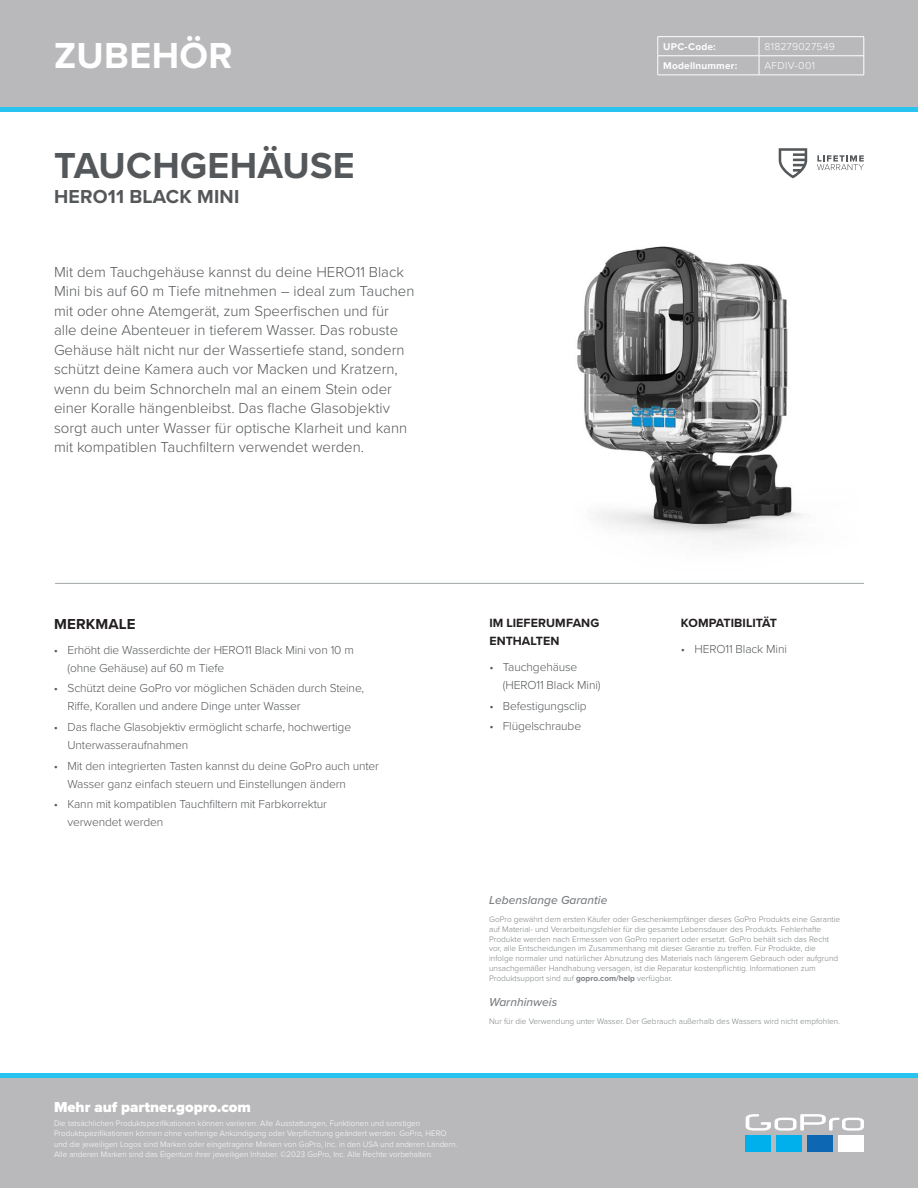
<style>
.page{position:relative;width:918px;height:1188px;background:#fff}
.page>*{position:absolute;margin:0;border:0;box-sizing:border-box;transform-origin:0 0}
.t1{font:700 37.5px "Proxima Nova";letter-spacing:.01em;color:#55585a}
.t2{font:700 37.5px "Proxima Nova";letter-spacing:.01em;color:#fff}
.t3{font:700 19.5px "Proxima Nova";letter-spacing:.01em;color:#55585a}
.t4{font:300 15px/19.5px "Proxima Nova";color:#55585a}
.t5{font:900 15px "Proxima Nova";color:#fff}
.t6{font:700 15px "Proxima Nova";letter-spacing:.01em;color:#231f20}
.t7{font:700 12.3px/18px "Proxima Nova";letter-spacing:.005em;color:#231f20}
.t8{font:300 12px/18px "Proxima Nova";letter-spacing:-.01em;color:#55585a}
.t9{font:italic 500 12px "Proxima Nova";color:#7c8083}
.t10{font:300 10.5px "Proxima Nova";letter-spacing:.025em;color:#fff}
.t11{font:700 10.2px "Proxima Nova";letter-spacing:.02em;color:#fff}
.t12{font:300 8.25px/9.9px "Proxima Nova";color:#7c8083}
.t13{font:300 8.25px/10.5px "Proxima Nova";letter-spacing:.005em;color:#fff}
.s1{font-weight:700}
</style>
<div class="page">
<div style="left:0;top:1074px;width:918px;height:114px;background:#b9b8ba"></div>
<div style="left:0;top:1073px;width:918px;height:5px;background:#28c3f0"></div>
<svg style="left:746px;top:1114px;width:118px;height:17px"></svg>
<div style="left:746px;top:1135px;width:25px;height:16px;background:#00b0ec"></div>
<div style="left:777px;top:1135px;width:25px;height:16px;background:#00b0ec"></div>
<div style="left:807px;top:1135px;width:26px;height:16px;background:#0d67b3"></div>
<div style="left:838px;top:1135px;width:26px;height:16px;background:#fff"></div>
<img style="left:577px;top:170px;width:258px;height:372px">
<svg style="left:817px;top:155px;width:47px;height:15px"></svg>
<svg style="left:779px;top:148px;width:28px;height:30px"></svg>
<hr style="left:55px;top:583px;width:809px;height:1px;background:#a1a6a9">
<div style="left:0;top:0;width:918px;height:107px;background:#b9b8ba"></div>
<div style="left:0;top:107px;width:918px;height:5px;background:#28c3f0"></div>
<hr style="left:658px;top:36px;width:101px;height:1px;background:#fff">
<hr style="left:759px;top:36px;width:105px;height:1px;background:#fff">
<hr style="left:658px;top:56px;width:101px;height:1px;background:#fff">
<svg style="left:658px;top:37px;width:1px;height:38px"></svg>
<hr style="left:759px;top:56px;width:105px;height:1px;background:#fff">
<svg style="left:759px;top:37px;width:1px;height:38px"></svg>
<svg style="left:864px;top:37px;width:1px;height:38px"></svg>
<hr style="left:658px;top:75px;width:101px;height:1px;background:#fff">
<hr style="left:759px;top:75px;width:105px;height:1px;background:#fff">
<h1 class="t2" style="left:54px;top:28px;width:180px">ZUBEHÖR</h1>
<h1 class="t1" style="left:54px;top:137px;width:302px">TAUCHGEHÄUSE</h1>
<h2 class="t3" style="left:54px;top:182px;width:187px">HERO11 BLACK MINI</h2>
<p class="t4" style="left:54px;top:261px;width:362px">Mit dem Tauchgehäuse kannst du deine HERO11 Black Mini bis auf 60 m Tiefe mitnehmen – ideal zum Tauchen mit oder ohne Atemgerät, zum Speerfischen und für alle deine Abenteuer in tieferem Wasser. Das robuste Gehäuse hält nicht nur der Wassertiefe stand, sondern schützt deine Kamera auch vor Macken und Kratzern, wenn du beim Schnorcheln mal an einem Stein oder einer Koralle hängenbleibst. Das flache Glasobjektiv sorgt auch unter Wasser für optische Klarheit und kann mit kompatiblen Tauchfiltern verwendet werden.</p>
<p class="t11" style="left:663px;top:39px;width:54px">UPC-Code:</p>
<p class="t10" style="left:764px;top:39px;width:72px">818279027549</p>
<p class="t11" style="left:663px;top:58px;width:76px">Modellnummer:</p>
<p class="t10" style="left:764px;top:58px;width:52px">AFDIV-001</p>
<h3 class="t6" style="left:54px;top:613px;width:83px">MERKMALE</h3>
<h3 class="t8" style="left:67px;top:640px;width:288px;text-indent:-14px">• Erhöht die Wasserdichte der HERO11 Black Mini von 10 m (ohne Gehäuse) auf 60 m Tiefe</h3>
<h3 class="t8" style="left:67px;top:679px;width:298px;text-indent:-14px">• Schützt deine GoPro vor möglichen Schäden durch Steine,<br>Riffe, Korallen und andere Dinge unter Wasser</h3>
<h3 class="t8" style="left:67px;top:717px;width:285px;text-indent:-14px">• Das flache Glasobjektiv ermöglicht scharfe, hochwertige<br>Unterwasseraufnahmen</h3>
<h3 class="t8" style="left:67px;top:756px;width:313px;text-indent:-14px">• Mit den integrierten Tasten kannst du deine GoPro auch unter<br>Wasser ganz einfach steuern und Einstellungen ändern</h3>
<h3 class="t8" style="left:67px;top:795px;width:261px;text-indent:-14px">• Kann mit kompatiblen Tauchfiltern mit Farbkorrektur verwendet werden</h3>
<h3 class="t5" style="left:54px;top:1096px;width:199px">Mehr auf partner.gopro.com</h3>
<p class="t13" style="left:54px;top:1117px;width:405px">Die tatsächlichen Produktspezifikationen können variieren. Alle Ausstattungen, Funktionen und sonstigen Produktspezifikationen können ohne vorherige Ankündigung oder Verpflichtung geändert werden. GoPro, HERO und die jeweiligen Logos sind Marken oder eingetragene Marken von GoPro, Inc. in den USA und anderen Ländern.<br>Alle anderen Marken sind das Eigentum ihrer jeweiligen Inhaber. ©2023 GoPro, Inc. Alle Rechte vorbehalten.</p>
<h3 class="t7" style="left:489px;top:613px;width:111px">IM LIEFERUMFANG<br>ENTHALTEN</h3>
<h3 class="t8" style="left:503px;top:657px;width:99px;text-indent:-14px">• Tauchgehäuse (HERO11 Black Mini)</h3>
<h3 class="t8" style="left:489px;top:696px;width:99px">• Befestigungsclip</h3>
<h3 class="t8" style="left:489px;top:717px;width:93px">• Flügelschraube</h3>
<h3 class="t7" style="left:681px;top:613px;width:98px">KOMPATIBILITÄT</h3>
<h3 class="t8" style="left:681px;top:639px;width:107px">• HERO11 Black Mini</h3>
<h3 class="t9" style="left:489px;top:891px;width:120px">Lebenslange Garantie</h3>
<p class="t12" style="left:489px;top:914px;width:353px">GoPro gewährt dem ersten Käufer oder Geschenkempfänger dieses GoPro Produkts eine Garantie auf Material- und Verarbeitungsfehler für die gesamte Lebensdauer des Produkts. Fehlerhafte Produkte werden nach Ermessen von GoPro repariert oder ersetzt. GoPro behält sich das Recht vor, alle Entscheidungen im Zusammenhang mit dieser Garantie zu treffen. Für Produkte, die infolge normaler und natürlicher Abnutzung des Materials nach längerem Gebrauch oder aufgrund unsachgemäßer Handhabung versagen, ist die Reparatur kostenpflichtig. Informationen zum Produktsupport sind auf <span class="s1">gopro.com/help</span> verfügbar.</p>
<h3 class="t9" style="left:489px;top:993px;width:70px">Warnhinweis</h3>
<p class="t12" style="left:489px;top:1016px;width:352px">Nur für die Verwendung unter Wasser. Der Gebrauch außerhalb des Wassers wird nicht empfohlen.</p>
</div>
